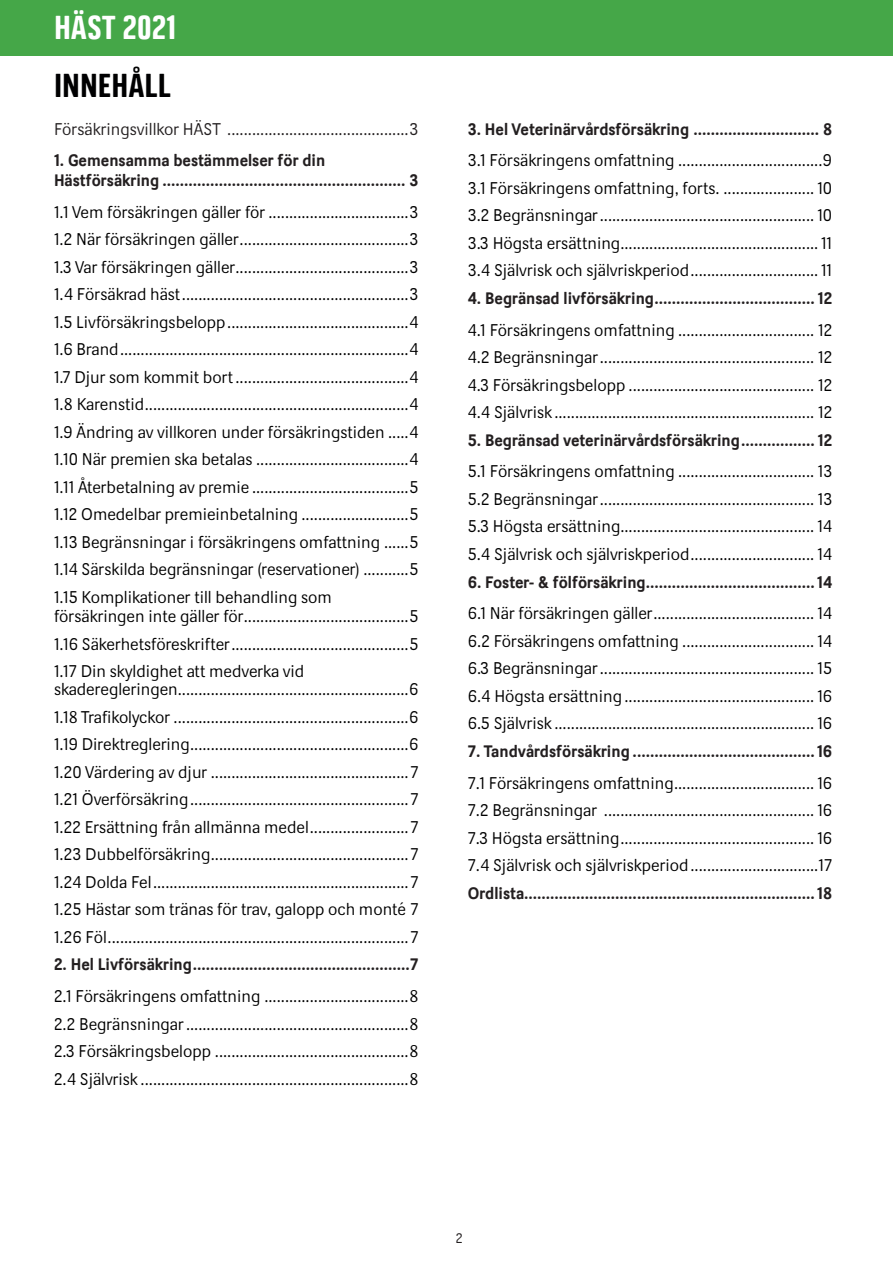
<style>
.page{position:relative;width:893px;height:1263px;background:#fff}
.page>*{position:absolute;margin:0;border:0;box-sizing:border-box;transform-origin:0 0}
.t1{font:33px "Dina Headline";color:#fff}
.t2{font:33px "Dina Headline";color:#000001}
.t3{font:16.5px/27.5px "Dina";color:#000001;text-align:justify}
.t4{font:700 16.5px/19.5px "Dina";color:#231f20}
.t5{font:16.5px "Dina";color:#231f20}
.t6{font:13.5px "Dina";color:#231f20}
</style>
<div class="page">
<div style="left:0;top:0;width:893px;height:55px;background:#45a748"></div>
<h1 class="t1" style="left:54px;top:9px;width:123px">HÄST 2021</h1>
<h1 class="t2" style="left:54px;top:67px;width:119px">INNEHÅLL</h1>
<p class="t5" style="left:54px;top:119px;width:366px">Försäkringsvillkor HÄST ............................................3</p>
<p class="t4" style="left:54px;top:151px;width:366px">1. Gemensamma bestämmelser för din<br>Hästförsäkring ........................................................ 3</p>
<p class="t3" style="left:54px;top:198px;width:366px">1.1 Vem försäkringen gäller för ..................................3<br>1.2 När försäkringen gäller.........................................3<br>1.3 Var försäkringen gäller..........................................3<br>1.4 Försäkrad häst.......................................................3<br>1.5 Livförsäkringsbelopp............................................4<br>1.6 Brand......................................................................4<br>1.7 Djur som kommit bort..........................................4<br>1.8 Karenstid................................................................4<br>1.9 Ändring av villkoren under försäkringstiden .....4<br>1.10 När premien ska betalas .....................................4<br>1.11 Återbetalning av premie ......................................5<br>1.12 Omedelbar premieinbetalning ..........................5<br>1.13 Begränsningar i försäkringens omfattning ......5<br>1.14 Särskilda begränsningar (reservationer) ...........5<br>1.15 Komplikationer till behandling som</p>
<p class="t3" style="left:54px;top:603px;width:366px">försäkringen inte gäller för........................................5<br>1.16 Säkerhetsföreskrifter...........................................5<br>1.17 Din skyldighet att medverka vid</p>
<p class="t3" style="left:54px;top:676px;width:366px">skaderegleringen........................................................6<br>1.18 Trafikolyckor .........................................................6<br>1.19 Direktreglering.....................................................6<br>1.20 Värdering av djur ................................................7<br>1.21 Överförsäkring.....................................................7<br>1.22 Ersättning från allmänna medel........................7<br>1.23 Dubbelförsäkring................................................7<br>1.24 Dolda Fel..............................................................7<br>1.25 Hästar som tränas för trav, galopp och monté 7<br>1.26 Föl.........................................................................7</p>
<p class="t4" style="left:54px;top:955px;width:366px">2. Hel Livförsäkring..................................................7</p>
<p class="t3" style="left:54px;top:983px;width:366px">2.1 Försäkringens omfattning ...................................8<br>2.2 Begränsningar......................................................8<br>2.3 Försäkringsbelopp ...............................................8<br>2.4 Självrisk .................................................................8</p>
<p class="t4" style="left:468px;top:119px;width:366px">3. Hel Veterinärvårdsförsäkring ............................. 8</p>
<p class="t3" style="left:468px;top:147px;width:366px">3.1 Försäkringens omfattning ...................................9<br>3.1 Försäkringens omfattning, forts. ...................... 10<br>3.2 Begränsningar.................................................... 10<br>3.3 Högsta ersättning................................................ 11<br>3.4 Självrisk och självriskperiod............................... 11</p>
<p class="t4" style="left:468px;top:288px;width:366px">4. Begränsad livförsäkring..................................... 12</p>
<p class="t3" style="left:468px;top:316px;width:366px">4.1 Försäkringens omfattning ................................. 12<br>4.2 Begränsningar.................................................... 12<br>4.3 Försäkringsbelopp ............................................. 12<br>4.4 Självrisk ............................................................... 12</p>
<p class="t4" style="left:468px;top:430px;width:366px">5. Begränsad veterinärvårdsförsäkring................. 12</p>
<p class="t3" style="left:468px;top:458px;width:366px">5.1 Försäkringens omfattning ................................. 13<br>5.2 Begränsningar.................................................... 13<br>5.3 Högsta ersättning............................................... 14<br>5.4 Självrisk och självriskperiod.............................. 14</p>
<p class="t4" style="left:468px;top:572px;width:366px">6. Foster- &amp; fölförsäkring.......................................14</p>
<p class="t3" style="left:468px;top:600px;width:366px">6.1 När försäkringen gäller....................................... 14<br>6.2 Försäkringens omfattning ................................ 14<br>6.3 Begränsningar.................................................... 15<br>6.4 Högsta ersättning .............................................. 16<br>6.5 Självrisk ............................................................... 16</p>
<p class="t4" style="left:468px;top:741px;width:366px">7. Tandvårdsförsäkring ..........................................16</p>
<p class="t3" style="left:468px;top:769px;width:366px">7.1 Försäkringens omfattning.................................. 16<br>7.2 Begränsningar ................................................... 16<br>7.3 Högsta ersättning............................................... 16<br>7.4 Självrisk och självriskperiod...............................17</p>
<p class="t4" style="left:468px;top:883px;width:366px">Ordlista...................................................................18</p>
<p class="t6" style="left:456px;top:1230px;width:8px">2</p>
</div>
